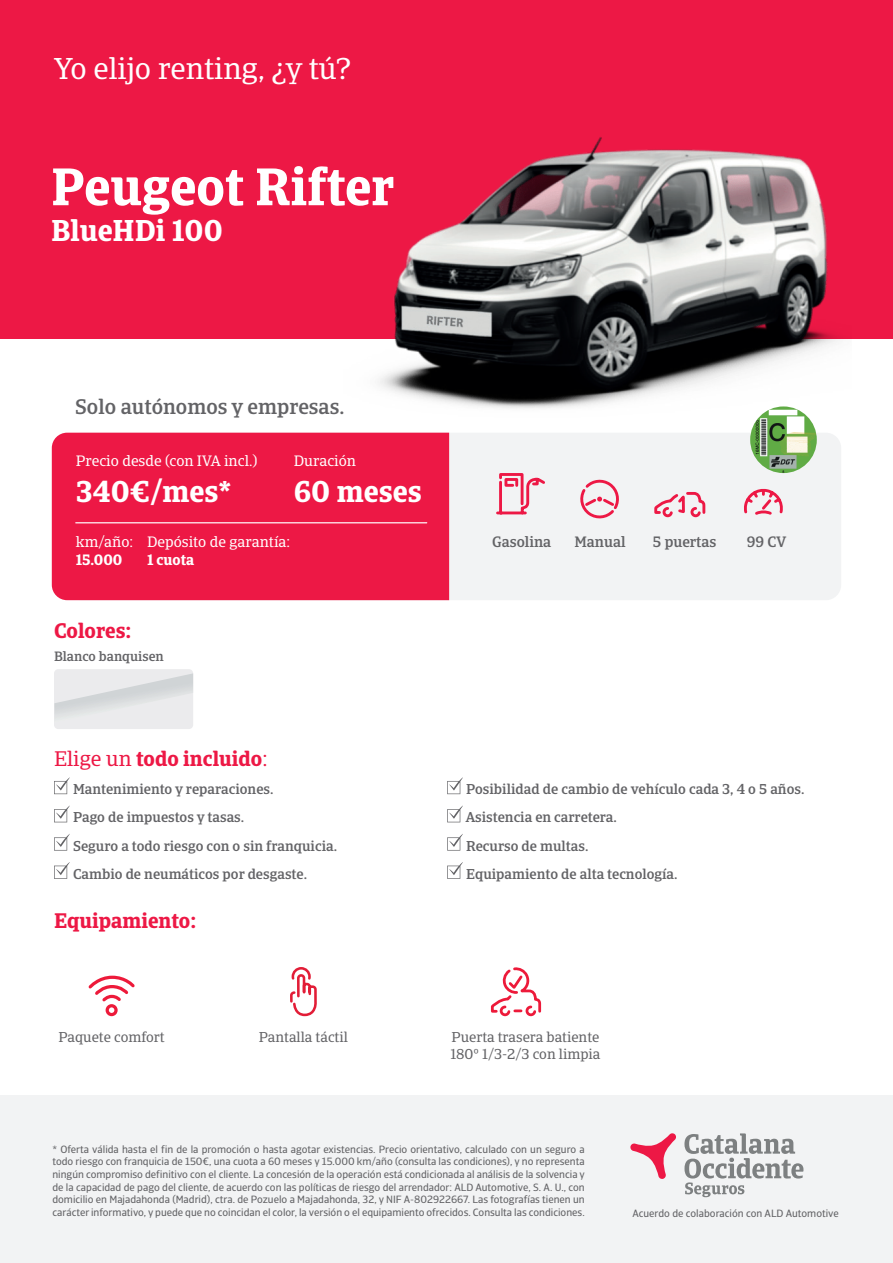
<style>
.page{position:relative;width:893px;height:1263px;background:#fff}
.page>*{position:absolute;margin:0;border:0;box-sizing:border-box;transform-origin:0 0}
.t1{font:700 52.5px "GCO";color:#fff}
.t2{font:700 30px "GCO";color:#fff}
.t3{font:30px "GCO";color:#fff}
.t4{font:700 21px "GCO";color:#ed1845}
.t5{font:500 21px "GCO";color:#636366}
.t6{font:15px "GCO";color:#fff}
.t7{font:500 15px "GCO";color:#636366}
.t8{font:700 15px "GCO";color:#fff}
.t9{font:500 14.25px/28.2px "GCO";color:#636366}
.t10{font:14.25px/17.1px "GCO";color:#636366}
.t11{font:500 13.5px "GCO";color:#636366}
.t12{font:10.5px/12.6px "GCO Sans";color:#636366;text-align:justify}
.s1{font-weight:400}
</style>
<div class="page">
<div style="left:0;top:0;width:893px;height:338px;background:#ed1845"></div>
<div style="left:0;top:1095px;width:893px;height:168px;background:#f2f3f4"></div>
<svg style="left:447px;top:777px;width:16px;height:17px"></svg>
<svg style="left:447px;top:805px;width:16px;height:17px"></svg>
<svg style="left:447px;top:834px;width:16px;height:17px"></svg>
<svg style="left:447px;top:862px;width:16px;height:17px"></svg>
<svg style="left:630px;top:1133px;width:46px;height:46px"></svg>
<svg style="left:684px;top:1133px;width:119px;height:64px"></svg>
<svg style="left:490px;top:967px;width:52px;height:50px"></svg>
<div style="left:67px;top:433px;width:774px;height:167px;background:#f2f3f4;border-radius:15px"></div>
<div style="left:52px;top:433px;width:397px;height:167px;background:#ed1845"></div>
<svg style="left:496px;top:472px;width:287px;height:47px"></svg>
<hr style="left:76px;top:522px;width:351px;height:1px;background:#fff">
<img style="left:750px;top:406px;width:67px;height:67px;border-radius:33px">
<svg style="left:54px;top:777px;width:16px;height:17px"></svg>
<svg style="left:54px;top:805px;width:16px;height:17px"></svg>
<svg style="left:54px;top:834px;width:16px;height:17px"></svg>
<svg style="left:54px;top:862px;width:16px;height:17px"></svg>
<svg style="left:88px;top:975px;width:47px;height:42px"></svg>
<img style="left:343px;top:137px;width:508px;height:283px">
<svg style="left:290px;top:967px;width:27px;height:50px"></svg>
<div style="left:54px;top:669px;width:139px;height:60px;background:#ebebed;border-radius:4px"></div>
<svg style="left:54px;top:673px;width:140px;height:43px"></svg>
<h2 class="t3" style="left:54px;top:51px;width:298px">Yo elijo renting, ¿y tú?</h2>
<h1 class="t1" style="left:51px;top:154px;width:345px">Peugeot Rifter</h1>
<h2 class="t2" style="left:51px;top:212px;width:173px">BlueHDi 100</h2>
<h3 class="t5" style="left:75px;top:394px;width:271px">Solo autónomos y empresas.</h3>
<h3 class="t6" style="left:76px;top:452px;width:183px">Precio desde (con IVA incl.)</h3>
<h2 class="t2" style="left:76px;top:473px;width:158px">340€/mes*</h2>
<h3 class="t6" style="left:76px;top:533px;width:59px">km/año:</h3>
<h3 class="t8" style="left:76px;top:551px;width:48px">15.000</h3>
<h3 class="t6" style="left:294px;top:452px;width:64px">Duración</h3>
<h2 class="t2" style="left:294px;top:473px;width:130px">60 meses</h2>
<h3 class="t6" style="left:147px;top:533px;width:145px">Depósito de garantía:</h3>
<h3 class="t8" style="left:147px;top:551px;width:49px">1 cuota</h3>
<h3 class="t4" style="left:54px;top:617px;width:79px">Colores:</h3>
<p class="t11" style="left:54px;top:648px;width:111px">Blanco banquisen</p>
<h3 class="t4" style="left:54px;top:746px;width:215px"><span class="s1">Elige un</span> todo incluido<span class="s1">:</span></h3>
<h3 class="t9" style="left:73px;top:775px;width:266px">Mantenimiento y reparaciones.<br>Pago de impuestos y tasas.<br>Seguro a todo riesgo con o sin franquicia.<br>Cambio de neumáticos por desgaste.</h3>
<h3 class="t4" style="left:54px;top:907px;width:144px">Equipamiento:</h3>
<h3 class="t7" style="left:492px;top:533px;width:61px">Gasolina</h3>
<h3 class="t7" style="left:574px;top:533px;width:53px">Manual</h3>
<h3 class="t7" style="left:653px;top:533px;width:65px">5 puertas</h3>
<h3 class="t7" style="left:747px;top:533px;width:41px">99 CV</h3>
<h3 class="t9" style="left:466px;top:775px;width:340px">Posibilidad de cambio de vehículo cada 3, 4 o 5 años.<br>Asistencia en carretera.<br>Recurso de multas.<br>Equipamiento de alta tecnología.</h3>
<h3 class="t10" style="left:58px;top:1029px;width:108px">Paquete comfort</h3>
<h3 class="t10" style="left:259px;top:1029px;width:91px">Pantalla táctil</h3>
<h3 class="t10" style="left:450px;top:1029px;width:151px">Puerta trasera batiente<br>180º 1/3-2/3 con limpia</h3>
<p class="t12" style="left:52px;top:1143px;width:534px">* Oferta válida hasta el fin de la promoción o hasta agotar existencias. Precio orientativo, calculado con un seguro a todo riesgo con franquicia de 150€, una cuota a 60 meses y 15.000 km/año (consulta las condiciones), y no representa ningún compromiso definitivo con el cliente. La concesión de la operación está condicionada al análisis de la solvencia y de la capacidad de pago del cliente, de acuerdo con las políticas de riesgo del arrendador: ALD Automotive, S. A. U., con domicilio en Majadahonda (Madrid), ctra. de Pozuelo a Majadahonda, 32, y NIF A-802922667. Las fotografías tienen un carácter informativo, y puede que no coincidan el color, la versión o el equipamiento ofrecidos. Consulta las condiciones.</p>
<p class="t12" style="left:632px;top:1207px;width:208px">Acuerdo de colaboración con ALD Automotive</p>
</div>
